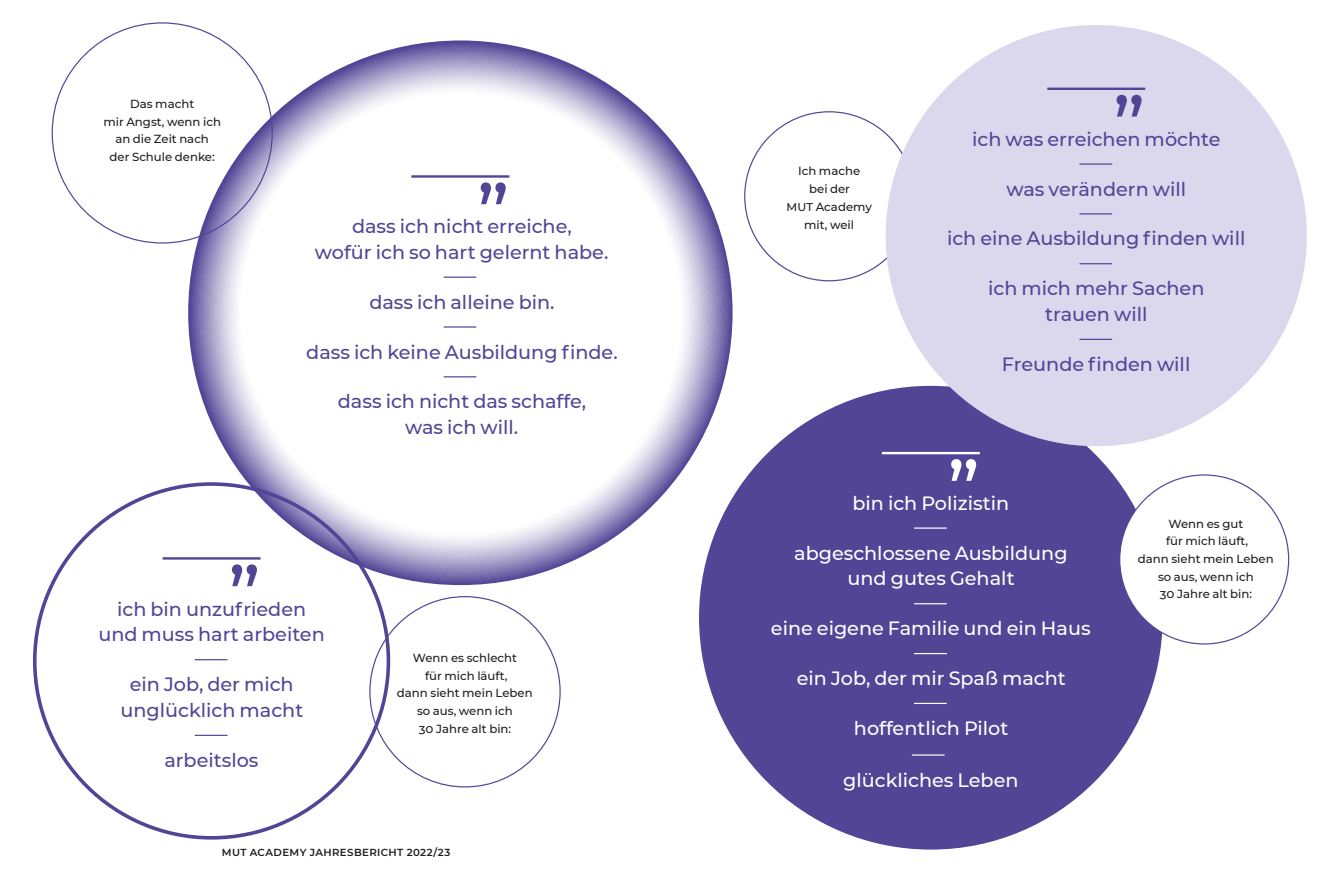
<style>
.page{position:relative;width:1344px;height:885px;background:#fff}
.page>*{position:absolute;margin:0;border:0;box-sizing:border-box;transform-origin:0 0}
.t1{font:500 78px "Montserrat";color:#524596}
.t2{font:500 78px "Montserrat";color:#fff}
.t3{font:500 19.2px/25.8px "Montserrat";color:#524596;text-align:center}
.t4{font:500 19.2px/25.8px "Montserrat";color:#fff;text-align:center}
.t5{font:500 11.7px/17.7px "Montserrat";color:#1d1d1b;text-align:center}
.t6{font:600 10.2px "Montserrat";letter-spacing:.04em;color:#1d1d1b}
.s1{font-size:11.25px}
</style>
<div class="page">
<div style="left:699px;top:386px;width:463px;height:463px;background:#524596;border-radius:50%"></div>
<div style="left:885px;top:25px;width:421px;height:421px;background:#dbd7ed;border-radius:50%"></div>
<div style="left:1119px;top:475px;width:169px;height:169px;background:#fff;border-radius:50%"></div>
<svg style="left:188px;top:40px;width:544px;height:545px"></svg>
<hr style="left:443px;top:276px;width:33px;height:2px;background:#524596">
<hr style="left:443px;top:326px;width:33px;height:1px;background:#524596">
<hr style="left:443px;top:376px;width:33px;height:1px;background:#524596">
<hr style="left:195px;top:659px;width:32px;height:1px;background:#524596">
<hr style="left:195px;top:734px;width:32px;height:1px;background:#524596">
<hr style="left:914px;top:527px;width:33px;height:1px;background:#fff">
<hr style="left:914px;top:603px;width:33px;height:1px;background:#fff">
<hr style="left:914px;top:653px;width:33px;height:1px;background:#fff">
<hr style="left:914px;top:702px;width:33px;height:2px;background:#fff">
<hr style="left:912px;top:754px;width:32px;height:1px;background:#fff">
<hr style="left:411px;top:175px;width:98px;height:3px;background:#524596">
<hr style="left:882px;top:452px;width:98px;height:2px;background:#fff">
<hr style="left:163px;top:557px;width:97px;height:2px;background:#524596">
<hr style="left:1047px;top:88px;width:98px;height:2px;background:#524596">
<hr style="left:1079px;top:163px;width:33px;height:2px;background:#524596">
<hr style="left:1079px;top:213px;width:33px;height:1px;background:#524596">
<hr style="left:1079px;top:263px;width:33px;height:1px;background:#524596">
<hr style="left:1079px;top:339px;width:33px;height:1px;background:#524596">
<p class="t5" style="left:103px;top:94px;width:119px">Das macht<br>mir Angst, wenn ich an die Zeit nach<br>der Schule denke:</p>
<h1 class="t1" style="left:477px;top:110px;width:34px">„</h1>
<p class="t3" style="left:315px;top:212px;width:295px">dass ich nicht erreiche,<br>wofür ich so hart gelernt habe.</p>
<p class="t3" style="left:369px;top:288px;width:187px">dass ich alleine bin.</p>
<p class="t3" style="left:306px;top:338px;width:313px">dass ich keine Ausbildung finde.</p>
<p class="t3" style="left:338px;top:388px;width:250px">dass ich nicht das schaffe, was ich will.</p>
<h1 class="t1" style="left:228px;top:492px;width:34px">„</h1>
<p class="t3" style="left:98px;top:595px;width:228px">ich bin unzufrieden und muss hart arbeiten</p>
<p class="t3" style="left:120px;top:670px;width:184px">ein Job, der mich unglücklich macht</p>
<p class="t3" style="left:164px;top:746px;width:96px">arbeitslos</p>
<p class="t5" style="left:397px;top:648px;width:137px">Wenn es schlecht<br>für mich läuft,<br>dann sieht mein Leben so aus, wenn ich<br>30 Jahre alt bin:</p>
<p class="t6" style="left:222px;top:844px;width:230px">MUT ACADEMY JAHRESBERICHT 2022/23</p>
<p class="t5" style="left:786px;top:162px;width:87px">Ich mache<br>bei der<br><span class="s1">MUT</span> Academy mit, weil</p>
<h1 class="t1" style="left:1113px;top:23px;width:34px">„</h1>
<p class="t3" style="left:972px;top:125px;width:250px">ich was erreichen möchte</p>
<p class="t3" style="left:1006px;top:175px;width:181px">was verändern will</p>
<p class="t3" style="left:947px;top:225px;width:300px">ich eine Ausbildung finden will</p>
<p class="t3" style="left:988px;top:275px;width:218px">ich mich mehr Sachen trauen will</p>
<p class="t3" style="left:1002px;top:350px;width:190px">Freunde finden will</p>
<h1 class="t2" style="left:947px;top:387px;width:34px">„</h1>
<p class="t4" style="left:852px;top:489px;width:158px">bin ich Polizistin</p>
<p class="t4" style="left:794px;top:539px;width:275px">abgeschlossene Ausbildung und gutes Gehalt</p>
<p class="t4" style="left:771px;top:614px;width:321px">eine eigene Familie und ein Haus</p>
<p class="t4" style="left:797px;top:664px;width:270px">ein Job, der mir Spaß macht</p>
<p class="t4" style="left:854px;top:714px;width:156px">hoffentlich Pilot</p>
<p class="t4" style="left:843px;top:766px;width:177px">glückliches Leben</p>
<p class="t5" style="left:1138px;top:514px;width:137px">Wenn es gut<br>für mich läuft,<br>dann sieht mein Leben so aus, wenn ich<br>30 Jahre alt bin:</p>
</div>
